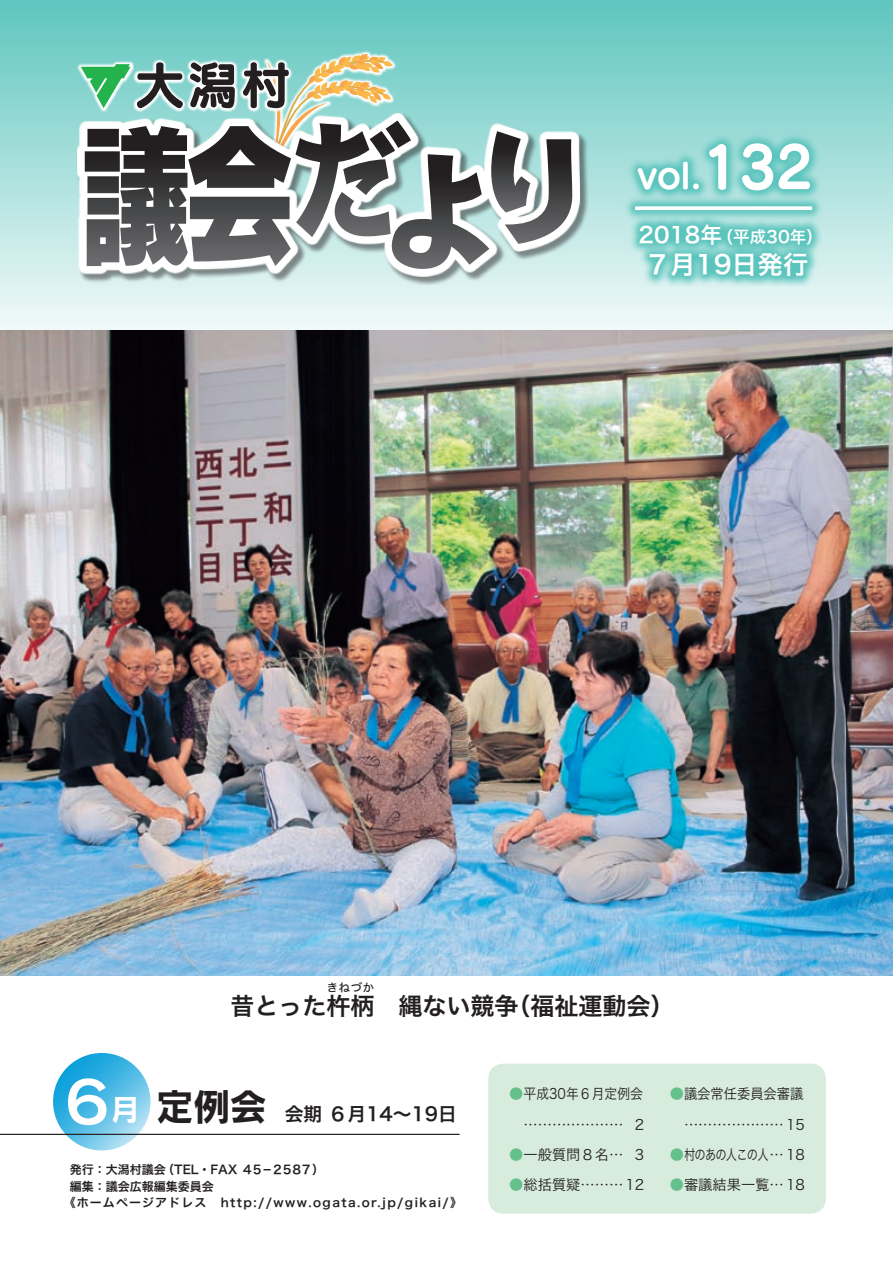
<style>
.page{position:relative;width:893px;height:1263px;background:#fff}
.page>*{position:absolute;margin:0;border:0;box-sizing:border-box;transform-origin:0 0}
.t1{font:57px "Seurat Pro B";color:#fff}
.t2{font:57px "Rodin Pro B";color:#fff}
.t3{font:51px "Seurat Pro B";color:#231f20}
.t4{font:37.5px "Rodin Pro B";color:#231f20}
.t5{font:34.5px "Seurat Pro B";color:#fff}
.t6{font:30px "Rodin Pro B";color:#fff}
.t7{font:25.5px "Hira Kaku Pro W6";color:#fff}
.t8{font:24px "Hira Kaku Pro W6";color:#231f20}
.t9{font:21.75px "Hira Kaku Pro W6";color:#fff}
.t10{font:18.75px "Hira Kaku Pro W6";color:#231f20}
.t11{font:16.5px "Hira Kaku Pro W6";color:#fff}
.t12{font:14.25px "Hira Kaku Pro W3";color:#231f20}
.t13{font:14.25px/30.3px "Hira Kaku Pro W3";color:#231f20;text-align:right;scale:.93 1}
.t14{font:14.25px "Hira Kaku Pro W3";letter-spacing:-.07em;color:#231f20;scale:.79 1}
.t15{font:14.25px/30.3px "Hira Kaku Pro W3";color:#231f20;text-align:right;scale:.9 1}
.t16{font:12px "Hira Kaku Pro W6";letter-spacing:.12em;color:#231f20}
.t17{font:12px "Hira Kaku Pro W6";color:#231f20}
.t18{font:12px "Hira Kaku Pro W6";letter-spacing:-.105em;color:#231f20}
.s1{font-size:34.5px}
.s2{color:#65c18b}
</style>
<div class="page">
<div style="left:0;top:0;width:893px;height:358px;background:linear-gradient(to bottom,#5fc5bf,#fcfefe)"></div>
<svg style="left:262px;top:49px;width:134px;height:5px"></svg>
<div style="left:76px;top:112px;width:512px;height:173px;background:#231f20;opacity:.5"></div>
<svg style="left:77px;top:113px;width:503px;height:163px"></svg>
<svg style="left:76px;top:60px;width:5px;height:52px"></svg>
<svg style="left:81px;top:54px;width:491px;height:215px"></svg>
<svg style="left:625px;top:131px;width:195px;height:63px"></svg>
<svg style="left:628px;top:221px;width:194px;height:66px"></svg>
<svg style="left:623px;top:194px;width:200px;height:27px"></svg>
<svg style="left:635px;top:206px;width:177px;height:4px"></svg>
<img style="left:0;top:330px;width:893px;height:645px">
<div style="left:488px;top:1064px;width:338px;height:150px;background:#d8ecdd;border-radius:15px"></div>
<svg style="left:53px;top:1053px;width:98px;height:97px"></svg>
<hr style="left:0;top:1134px;width:460px;height:1px;background:#231f20">
<h2 class="t3" style="left:134px;top:50px;width:159px">大潟村</h2>
<h1 class="t1" style="left:690px;top:128px;width:124px"><span class="s1">.</span>132</h1>
<h3 class="t5" style="left:637px;top:152px;width:55px">vol</h3>
<h3 class="t9" style="left:638px;top:215px;width:85px">2018年</h3>
<h3 class="t7" style="left:645px;top:242px;width:165px">７月19日発行</h3>
<p class="t11" style="left:717px;top:221px;width:107px">（平成30年(</p>
<p class="t17" style="left:326px;top:976px;width:49px">きねづか</p>
<h3 class="t8" style="left:230px;top:984px;width:290px">昔とった杵柄　縄ない競争</h3>
<h3 class="t8" style="left:506px;top:984px;width:169px">（福祉運動会(</h3>
<h1 class="t2" style="left:59px;top:1064px;width:58px">６</h1>
<h3 class="t6" style="left:110px;top:1089px;width:31px">月</h3>
<h3 class="t4" style="left:156px;top:1082px;width:112px">定例会</h3>
<h3 class="t10" style="left:285px;top:1097px;width:174px">会期６月14〜19日</h3>
<p class="t17" style="left:70px;top:1159px;width:97px">発行：大潟村議会</p>
<p class="t17" style="left:70px;top:1175px;width:145px">編集：議会広報編集委員会</p>
<p class="t16" style="left:64px;top:1192px;width:400px">《ホームページアドレス　http://www.ogata.or.jp/gikai/《</p>
<p class="t18" style="left:162px;top:1159px;width:164px">（TEL・FAX ４５ − ２５８７(</p>
<p class="t15" style="left:509px;top:1078px;width:152px"><span class="s2">●</span>平成30年６月定例会<br>2</p>
<p class="t12" style="left:524px;top:1111px;width:101px">.....................</p>
<p class="t12" style="left:509px;top:1142px;width:115px"><span class="s2">●</span>一般質問８名...</p>
<p class="t12" style="left:509px;top:1172px;width:137px"><span class="s2">●</span>総括質疑......... 12</p>
<p class="t12" style="left:635px;top:1142px;width:11px">3</p>
<p class="t13" style="left:670px;top:1078px;width:147px"><span class="s2">●</span>議会常任委員会審議..................... 15</p>
<p class="t14" style="left:670px;top:1142px;width:172px"><span class="s2">●</span>村のあの人この人... 18</p>
<p class="t12" style="left:670px;top:1172px;width:137px"><span class="s2">●</span>審議結果一覧... 18</p>
</div>
